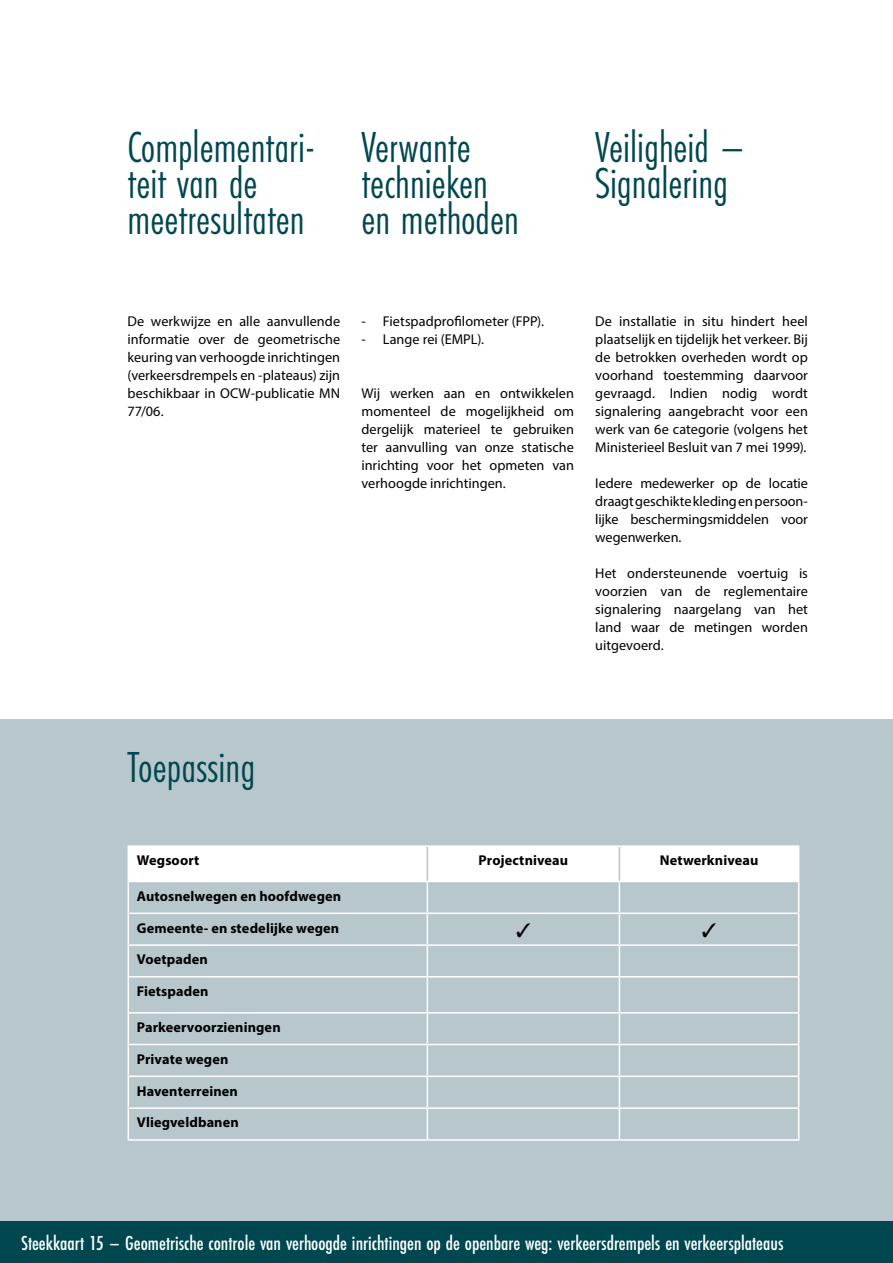
<style>
.page{position:relative;width:893px;height:1263px;background:#fff}
.page>*{position:absolute;margin:0;border:0;box-sizing:border-box;transform-origin:0 0}
.t1{font:45px/36px "Futura PT Cond";color:#00474f}
.t2{font:500 21px "Futura PT Cond";color:#fff}
.t3{font:14.25px/18px "Myriad Pro";color:#000;text-align:justify}
.t4{font:700 14.25px "Myriad Pro";letter-spacing:.01em;color:#000}
</style>
<div class="page">
<div style="left:0;top:1220px;width:893px;height:43px;background:#00474f"></div>
<div style="left:0;top:719px;width:893px;height:501px;background:#b8c7cc"></div>
<div style="left:129px;top:847px;width:669px;height:34px;background:#fff"></div>
<hr style="left:128px;top:845px;width:299px;height:2px;background:#fff">
<hr style="left:128px;top:847px;width:1px;height:34px;background:#fff">
<hr style="left:427px;top:845px;width:192px;height:2px;background:#fff">
<hr style="left:619px;top:845px;width:180px;height:2px;background:#fff">
<hr style="left:798px;top:847px;width:1px;height:34px;background:#fff">
<hr style="left:128px;top:881px;width:299px;height:1px;background:#fff">
<hr style="left:128px;top:882px;width:1px;height:30px;background:#fff">
<hr style="left:427px;top:881px;width:192px;height:1px;background:#fff">
<hr style="left:427px;top:882px;width:1px;height:30px;background:#fff">
<hr style="left:619px;top:881px;width:180px;height:1px;background:#fff">
<hr style="left:619px;top:882px;width:1px;height:30px;background:#fff">
<hr style="left:798px;top:882px;width:1px;height:30px;background:#fff">
<hr style="left:128px;top:912px;width:299px;height:2px;background:#fff">
<hr style="left:128px;top:914px;width:1px;height:30px;background:#fff">
<hr style="left:427px;top:912px;width:192px;height:2px;background:#fff">
<hr style="left:427px;top:914px;width:1px;height:30px;background:#fff">
<hr style="left:619px;top:912px;width:180px;height:2px;background:#fff">
<hr style="left:619px;top:914px;width:1px;height:30px;background:#fff">
<hr style="left:798px;top:914px;width:1px;height:30px;background:#fff">
<hr style="left:128px;top:944px;width:299px;height:2px;background:#fff">
<hr style="left:128px;top:946px;width:1px;height:30px;background:#fff">
<hr style="left:427px;top:944px;width:192px;height:2px;background:#fff">
<hr style="left:427px;top:946px;width:1px;height:30px;background:#fff">
<hr style="left:619px;top:944px;width:180px;height:2px;background:#fff">
<hr style="left:619px;top:946px;width:1px;height:30px;background:#fff">
<hr style="left:798px;top:946px;width:1px;height:30px;background:#fff">
<hr style="left:128px;top:976px;width:299px;height:1px;background:#fff">
<hr style="left:128px;top:977px;width:1px;height:35px;background:#fff">
<hr style="left:427px;top:976px;width:192px;height:1px;background:#fff">
<hr style="left:427px;top:977px;width:1px;height:35px;background:#fff">
<hr style="left:619px;top:976px;width:180px;height:1px;background:#fff">
<hr style="left:619px;top:977px;width:1px;height:35px;background:#fff">
<hr style="left:798px;top:977px;width:1px;height:35px;background:#fff">
<hr style="left:128px;top:1012px;width:299px;height:1px;background:#fff">
<hr style="left:128px;top:1013px;width:1px;height:31px;background:#fff">
<hr style="left:427px;top:1012px;width:192px;height:1px;background:#fff">
<hr style="left:427px;top:1013px;width:1px;height:31px;background:#fff">
<hr style="left:619px;top:1012px;width:180px;height:1px;background:#fff">
<hr style="left:619px;top:1013px;width:1px;height:31px;background:#fff">
<hr style="left:798px;top:1013px;width:1px;height:31px;background:#fff">
<hr style="left:128px;top:1044px;width:299px;height:1px;background:#fff">
<hr style="left:128px;top:1045px;width:1px;height:30px;background:#fff">
<hr style="left:427px;top:1044px;width:192px;height:1px;background:#fff">
<hr style="left:427px;top:1045px;width:1px;height:30px;background:#fff">
<hr style="left:619px;top:1044px;width:180px;height:1px;background:#fff">
<hr style="left:619px;top:1045px;width:1px;height:30px;background:#fff">
<hr style="left:798px;top:1045px;width:1px;height:30px;background:#fff">
<hr style="left:128px;top:1075px;width:299px;height:2px;background:#fff">
<hr style="left:128px;top:1077px;width:1px;height:30px;background:#fff">
<hr style="left:427px;top:1075px;width:192px;height:2px;background:#fff">
<hr style="left:427px;top:1077px;width:1px;height:30px;background:#fff">
<hr style="left:619px;top:1075px;width:180px;height:2px;background:#fff">
<hr style="left:619px;top:1077px;width:1px;height:30px;background:#fff">
<hr style="left:798px;top:1077px;width:1px;height:30px;background:#fff">
<hr style="left:128px;top:1107px;width:299px;height:2px;background:#fff">
<hr style="left:128px;top:1109px;width:1px;height:30px;background:#fff">
<hr style="left:427px;top:1107px;width:192px;height:2px;background:#fff">
<hr style="left:427px;top:1109px;width:1px;height:30px;background:#fff">
<hr style="left:619px;top:1107px;width:180px;height:2px;background:#fff">
<hr style="left:619px;top:1109px;width:1px;height:30px;background:#fff">
<hr style="left:798px;top:1109px;width:1px;height:30px;background:#fff">
<hr style="left:128px;top:1139px;width:299px;height:2px;background:#fff">
<hr style="left:427px;top:1139px;width:192px;height:2px;background:#fff">
<hr style="left:619px;top:1139px;width:180px;height:2px;background:#fff">
<hr style="left:427px;top:847px;width:1px;height:34px;background:#b8c7cc">
<hr style="left:619px;top:847px;width:1px;height:34px;background:#b8c7cc">
<h1 class="t1" style="left:128px;top:129px;width:190px">Complementari&shy;teit van de meetresultaten</h1>
<h1 class="t1" style="left:361px;top:129px;width:159px">Verwante technieken en methoden</h1>
<h1 class="t1" style="left:595px;top:129px;width:151px">Veiligheid –<br>Signalering</h1>
<p class="t3" style="left:128px;top:312px;width:214px">De werkwijze en alle aanvullende informatie over de geometrische keuring van verhoogde inrichtingen (verkeersdrempels en -plateaus) zijn beschikbaar in OCW-publicatie MN 77/06.</p>
<p class="t3" style="left:361px;top:312px;width:184px">- Fietspadprofilometer (FPP).</p>
<p class="t3" style="left:361px;top:330px;width:124px">- Lange rei (EMPL).</p>
<p class="t3" style="left:361px;top:384px;width:214px">Wij werken aan en ontwikkelen momenteel de mogelijkheid om dergelijk materieel te gebruiken ter aanvulling van onze statische inrichting voor het opmeten van verhoogde inrichtingen.</p>
<p class="t3" style="left:595px;top:312px;width:214px">De installatie in situ hindert heel plaatselijk en tijdelijk het verkeer. Bij de betrokken overheden wordt op voorhand toestemming daarvoor gevraagd. Indien nodig wordt signalering aangebracht voor een werk van 6e categorie (volgens het Ministerieel Besluit van 7 mei 1999).</p>
<p class="t3" style="left:595px;top:474px;width:214px">Iedere medewerker op de locatie draagt geschikte kleding en persoon&shy;lijke beschermingsmiddelen voor wegenwerken.</p>
<p class="t3" style="left:595px;top:564px;width:214px">Het ondersteunende voertuig is voorzien van de reglementaire signalering naargelang van het land waar de metingen worden uitgevoerd.</p>
<h1 class="t1" style="left:128px;top:749px;width:129px">Toepassing</h1>
<p class="t4" style="left:137px;top:851px;width:64px">Wegsoort</p>
<p class="t4" style="left:479px;top:851px;width:91px">Projectniveau</p>
<p class="t4" style="left:660px;top:851px;width:100px">Netwerkniveau</p>
<p class="t4" style="left:137px;top:886px;width:206px">Autosnelwegen en hoofdwegen</p>
<p class="t4" style="left:137px;top:918px;width:204px">Gemeente- en stedelijke wegen</p>
<p class="t4" style="left:137px;top:950px;width:73px">Voetpaden</p>
<p class="t4" style="left:137px;top:982px;width:73px">Fietspaden</p>
<p class="t4" style="left:137px;top:1018px;width:145px">Parkeervoorzieningen</p>
<p class="t4" style="left:137px;top:1049px;width:93px">Private wegen</p>
<p class="t4" style="left:137px;top:1081px;width:103px">Haventerreinen</p>
<p class="t4" style="left:137px;top:1113px;width:103px">Vliegveldbanen</p>
<h2 class="t2" style="left:21px;top:1231px;width:764px">Steekkaart 15 – Geometrische controle van verhoogde inrichtingen op de openbare weg: verkeersdrempels en verkeersplateaus</h2>
</div>
